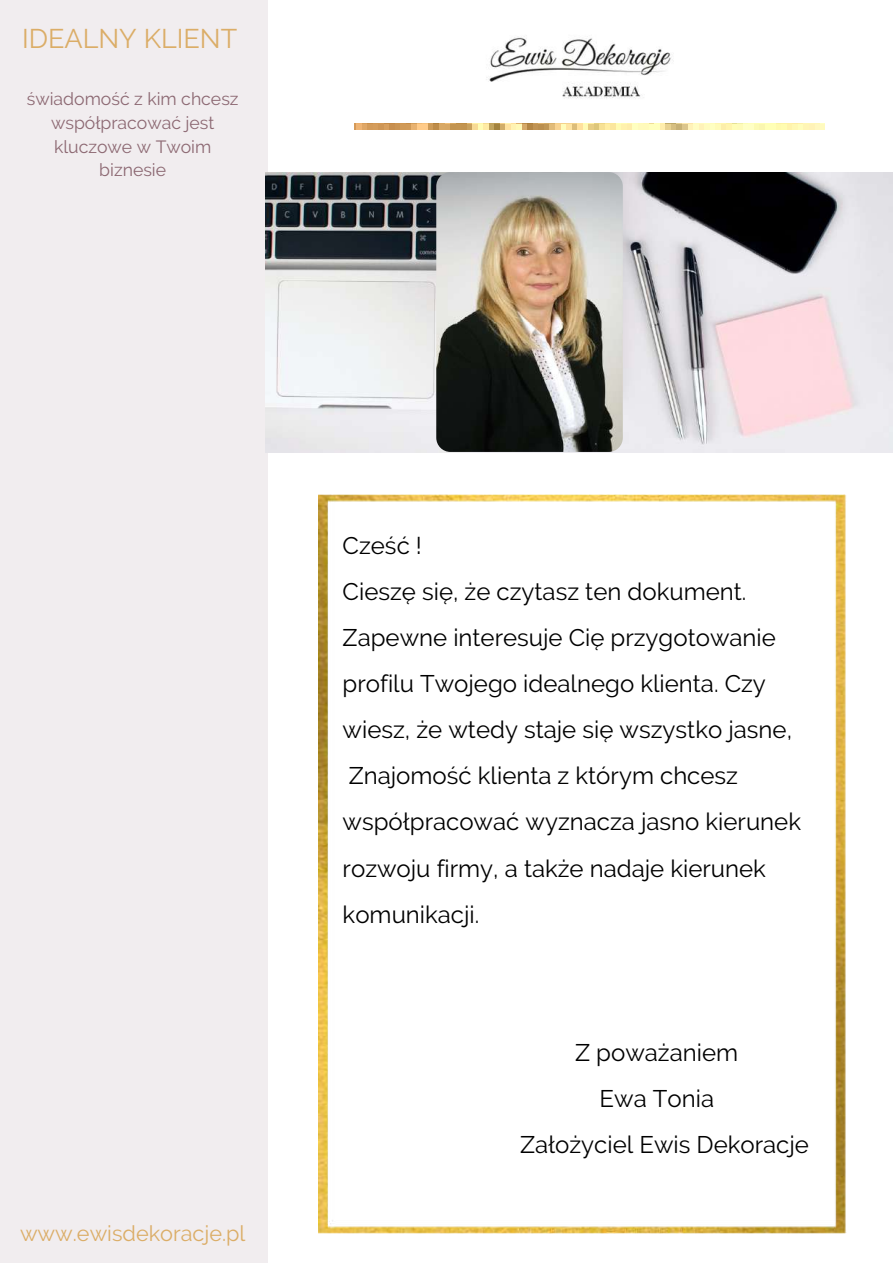
<style>
.page{position:relative;width:893px;height:1264px;background:#fff}
.page>*{position:absolute;margin:0;border:0;box-sizing:border-box;transform-origin:0 0}
.t1{font:27px "Raleway";color:#dbad67}
.t2{font:24px/46px "Raleway";color:#000}
.t3{font:21.6px "Raleway";color:#dbad67}
.t4{font:17.7px/23.5px "Raleway";color:#8c6872;text-align:center}
</style>
<div class="page">
<img style="left:318px;top:494px;width:528px;height:739px">
<div style="left:0;top:0;width:267px;height:1262px;background:#f1edef"></div>
<img style="left:266px;top:172px;width:626px;height:280px">
<img style="left:436px;top:172px;width:186px;height:280px;border-radius:14px">
<img style="left:486px;top:36px;width:187px;height:63px">
<img style="left:354px;top:123px;width:470px;height:6px">
<p class="t1" style="left:22px;top:23px;width:217px">IDEALNY KLIENT</p>
<p class="t4" style="left:27px;top:87px;width:213px">świadomość z kim chcesz współpracować jest kluczowe w Twoim biznesie</p>
<p class="t3" style="left:20px;top:1220px;width:227px">www.ewisdekoracje.pl</p>
<p class="t2" style="left:342px;top:522px;width:460px">Cześć !<br>Cieszę się, że czytasz ten dokument.<br>Zapewne interesuje Cię przygotowanie profilu Twojego idealnego klienta. Czy wiesz, że wtedy staje się wszystko jasne,<br>Znajomość klienta z którym chcesz współpracować wyznacza jasno kierunek rozwoju firmy, a także nadaje kierunek komunikacji.</p>
<p class="t2" style="left:575px;top:1029px;width:164px">Z poważaniem</p>
<p class="t2" style="left:599px;top:1075px;width:116px">Ewa Tonia</p>
<p class="t2" style="left:520px;top:1121px;width:290px">Założyciel Ewis Dekoracje</p>
</div>
